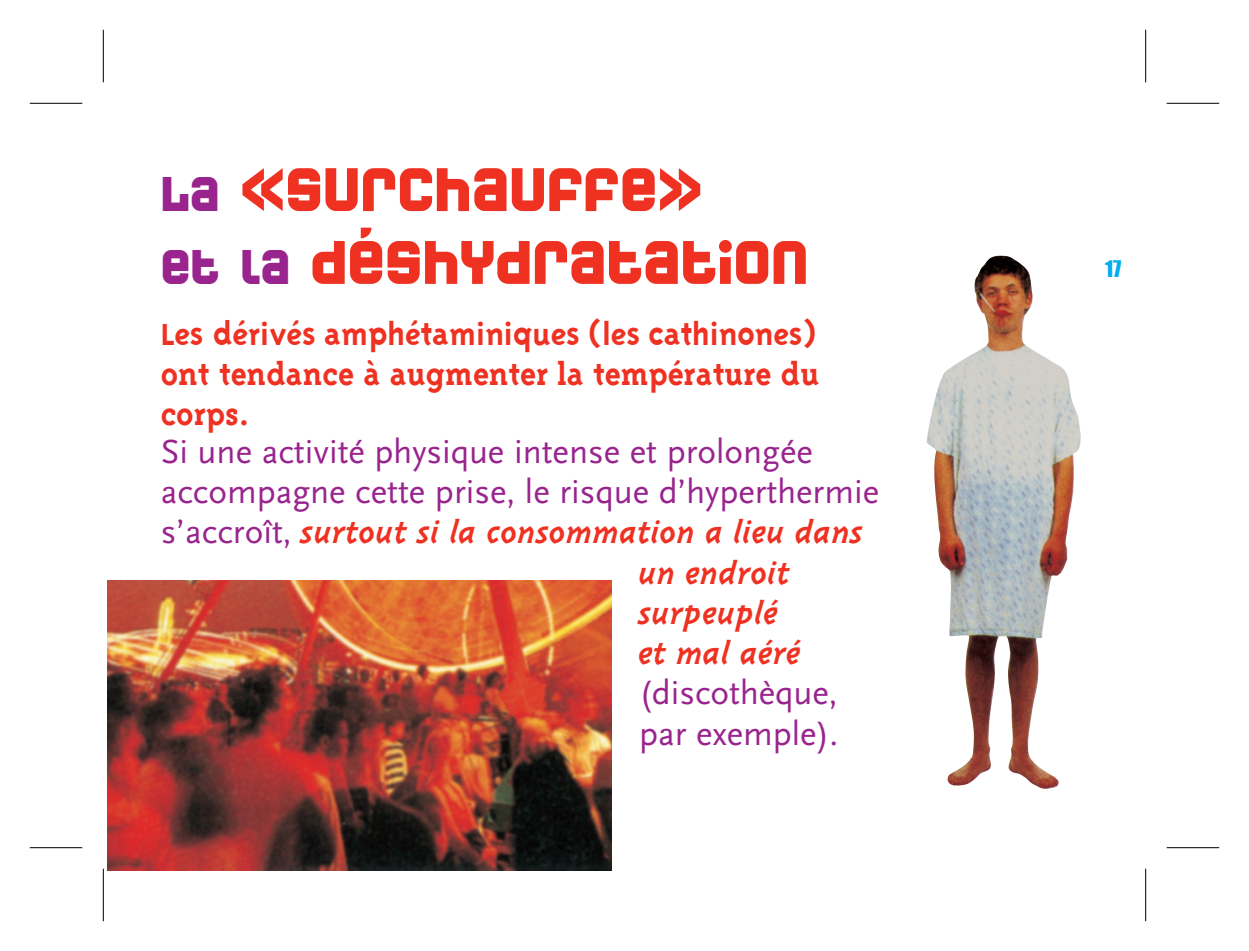
<style>
.page{position:relative;width:1249px;height:951px;background:#fff}
.page>*{position:absolute;margin:0;border:0;box-sizing:border-box;transform-origin:0 0}
.t1{font:59.5px/72.8px "World One";color:#ef3122}
.t2{font:35px "Scala Sans";color:#99248e}
.t3{font:italic 700 35px "Triplex";color:#ef3122}
.t4{font:700 35px "Triplex Serif";color:#ef3122}
.t5{font:700 35px "Triplex";color:#ef3122}
.t6{font:21px "Impact";color:#00aeef}
.s1{font-size:47.25px;color:#99248e}
.s2{font-family:"Scala Sans";font-weight:400;font-style:normal;color:#99248e}
</style>
<div class="page">
<img style="left:926px;top:256px;width:155px;height:533px">
<img style="left:107px;top:580px;width:504px;height:290px">
<svg style="left:30px;top:102px;width:52px;height:1px"></svg>
<svg style="left:102px;top:30px;width:1px;height:52px"></svg>
<svg style="left:1166px;top:102px;width:52px;height:1px"></svg>
<svg style="left:1146px;top:30px;width:1px;height:52px"></svg>
<svg style="left:1166px;top:848px;width:52px;height:1px"></svg>
<svg style="left:1146px;top:868px;width:1px;height:53px"></svg>
<svg style="left:30px;top:848px;width:52px;height:1px"></svg>
<svg style="left:102px;top:868px;width:1px;height:53px"></svg>
<hr style="left:30px;top:103px;width:52px;height:1px;background:#000">
<hr style="left:103px;top:30px;width:1px;height:52px;background:#000">
<hr style="left:1166px;top:103px;width:52px;height:1px;background:#000">
<hr style="left:1144px;top:30px;width:2px;height:52px;background:#000">
<hr style="left:1166px;top:847px;width:52px;height:1px;background:#000">
<hr style="left:1144px;top:868px;width:2px;height:53px;background:#000">
<hr style="left:30px;top:847px;width:52px;height:1px;background:#000">
<hr style="left:103px;top:868px;width:1px;height:53px;background:#000">
<p class="t1" style="left:161px;top:152px;width:649px"><span class="s1">LA</span> «SURCHAUFFE»<br><span class="s1">ET LA</span> DÉSHYDRATATION</p>
<p class="t5" style="left:161px;top:315px;width:657px">Les dérivés amphétaminiques (les cathinones)</p>
<p class="t4" style="left:161px;top:354px;width:660px">ont tendance à augmenter la température du</p>
<p class="t4" style="left:161px;top:395px;width:90px">corps.</p>
<p class="t2" style="left:161px;top:432px;width:653px">Si une activité physique intense et prolongée</p>
<p class="t2" style="left:161px;top:472px;width:720px">accompagne cette prise, le risque d’hyper thermie</p>
<p class="t3" style="left:161px;top:515px;width:705px"><span class="s2">s’accroît,</span> surtout si la con somma tion a lieu dans</p>
<p class="t3" style="left:639px;top:555px;width:153px">un endroit</p>
<p class="t3" style="left:639px;top:595px;width:141px">surpeuplé</p>
<p class="t3" style="left:639px;top:636px;width:164px">et mal aéré</p>
<p class="t2" style="left:639px;top:674px;width:200px">(discothèque,</p>
<p class="t2" style="left:639px;top:714px;width:200px">par exemple).</p>
<p class="t6" style="left:1104px;top:253px;width:18px">17</p>
</div>
